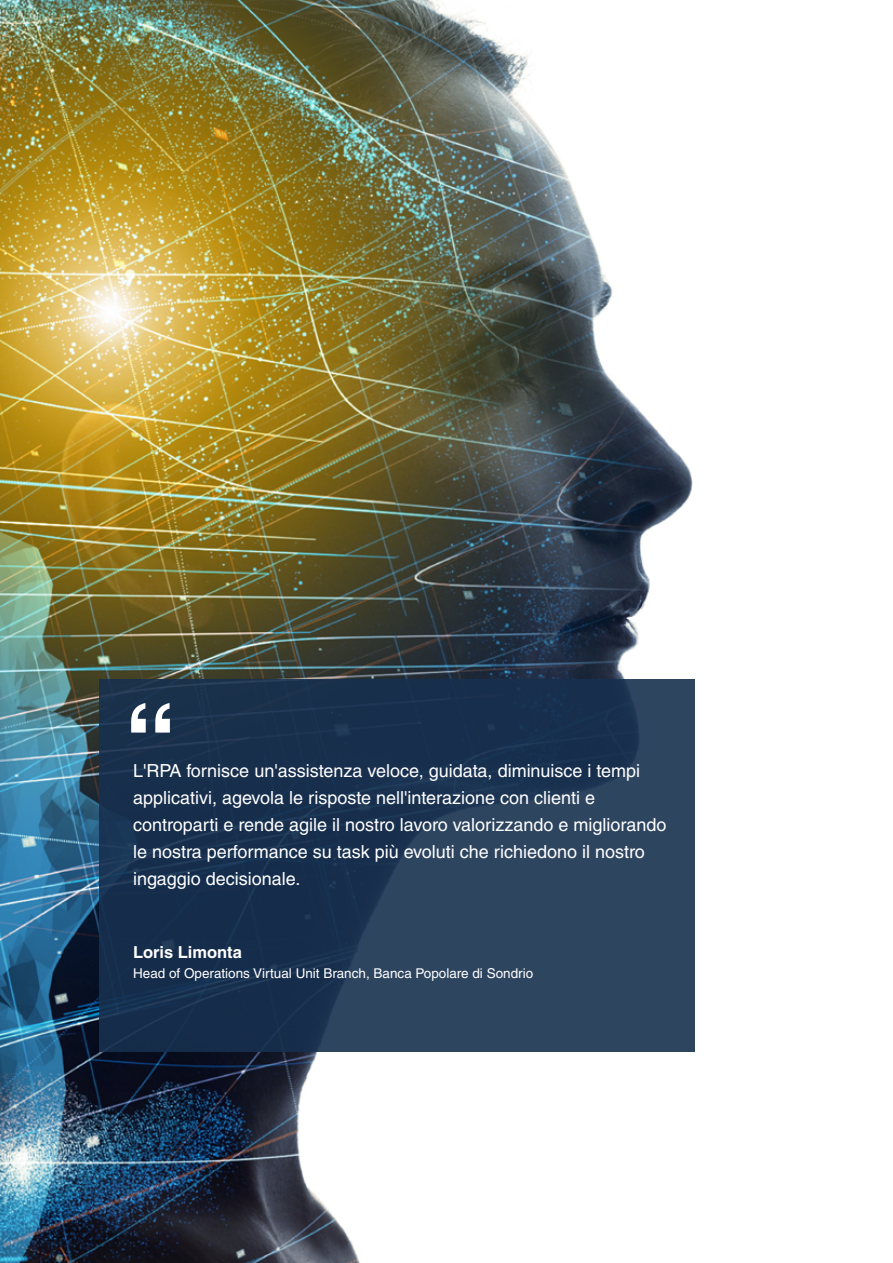
<style>
.page{position:relative;width:893px;height:1263px;background:#fff}
.page>*{position:absolute;margin:0;border:0;box-sizing:border-box;transform-origin:0 0}
.t1{font:18px/27px "Helvetica LT Std";color:#fff}
.t2{font:700 16.5px "Helvetica LT Std";color:#fff}
.t3{font:13.5px "Helvetica LT Std";color:#fff}
</style>
<div class="page">
<img style="left:0;top:0;width:695px;height:1263px">
<svg style="left:99px;top:679px;width:596px;height:372px;background:#203854"></svg>
<svg style="left:131px;top:703px;width:39px;height:29px"></svg>
<p class="t1" style="left:133px;top:757px;width:535px">L'RPA fornisce un'assistenza veloce, guidata, diminuisce i tempi applicativi, agevola le risposte nell'interazione con clienti e controparti e rende agile il nostro lavoro valorizzando e migliorando le nostra performance su task più evoluti che richiedono il nostro ingaggio decisionale.</p>
<p class="t2" style="left:133px;top:942px;width:110px">Loris Limonta</p>
<p class="t3" style="left:133px;top:965px;width:402px">Head of Operations Virtual Unit Branch, Banca Popolare di Sondrio</p>
</div>
